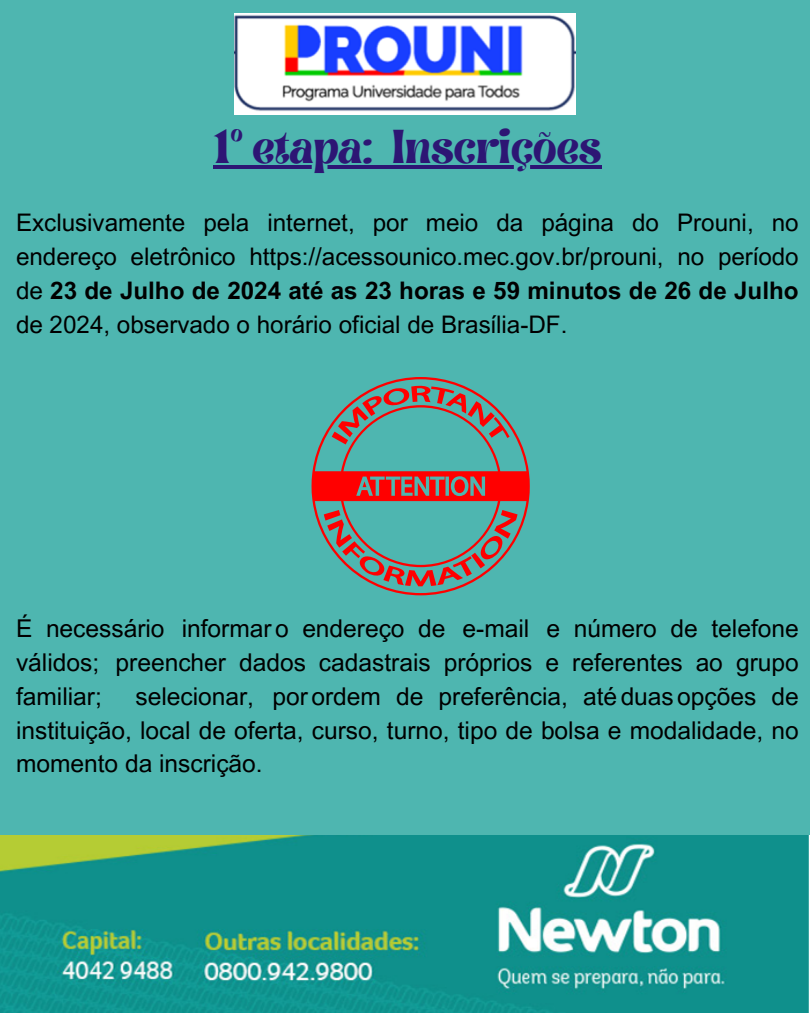
<style>
.page{position:relative;width:810px;height:1013px;background:#fff}
.page>*{position:absolute;margin:0;border:0;box-sizing:border-box;transform-origin:0 0}
.t1{font:38.2px "Brasika Display";color:#2d1674}
.t2{font:24.5px/33.8px "Arial MT Pro";color:#000}
.t3{font:24.2px/33.8px "Arial MT Pro";color:#000}
.t4{font:700 24.2px/33.8px "Arial MT Pro";color:#000}
.s1{font-weight:400}
</style>
<div class="page">
<div style="left:0;top:0;width:810px;height:1012px;background:#4eb6b0"></div>
<img style="left:235px;top:14px;width:340px;height:101px">
<img style="left:0;top:835px;width:810px;height:177px">
<svg style="left:312px;top:377px;width:218px;height:218px"></svg>
<div style="left:454px;top:479px;width:11px;height:14px;background:#f00;border-radius:50%"></div>
<svg style="left:363px;top:481px;width:3px;height:6px"></svg>
<svg style="left:332px;top:386px;width:178px;height:58px"></svg>
<svg style="left:324px;top:510px;width:194px;height:76px"></svg>
<hr style="left:213px;top:165px;width:160px;height:4px;background:#2d1674">
<hr style="left:373px;top:165px;width:19px;height:4px;background:#2d1674">
<hr style="left:392px;top:165px;width:209px;height:4px;background:#2d1674">
<p class="t1" style="left:213px;top:117px;width:161px">1º etapa:</p>
<p class="t1" style="left:392px;top:117px;width:211px">Inscrições</p>
<p class="t3" style="left:16px;top:209px;width:784px">Exclusivamente pela internet, por meio da página do Prouni, no endereço eletrônico https://acessounico.mec.gov.br/prouni, no período</p>
<p class="t4" style="left:16px;top:276px;width:784px"><span class="s1">de</span> 23 de Julho de 2024 até as 23 horas e 59 minutos de 26 de Julho <span class="s1">de 2024, observado o horário oficial de Brasília-DF.</span></p>
<p class="t2" style="left:16px;top:614px;width:784px">É necessário informaro endereço de e-mail e número de telefone</p>
<p class="t2" style="left:16px;top:648px;width:784px">válidos; preencher dados cadastrais próprios e referentes ao grupo familiar;</p>
<p class="t2" style="left:16px;top:682px;width:784px;text-align:justify;text-indent:120px">selecionar, porordem de preferência, atéduasopções de instituição, local de oferta, curso, turno, tipo de bolsa e modalidade, no momento da inscrição.</p>
</div>
